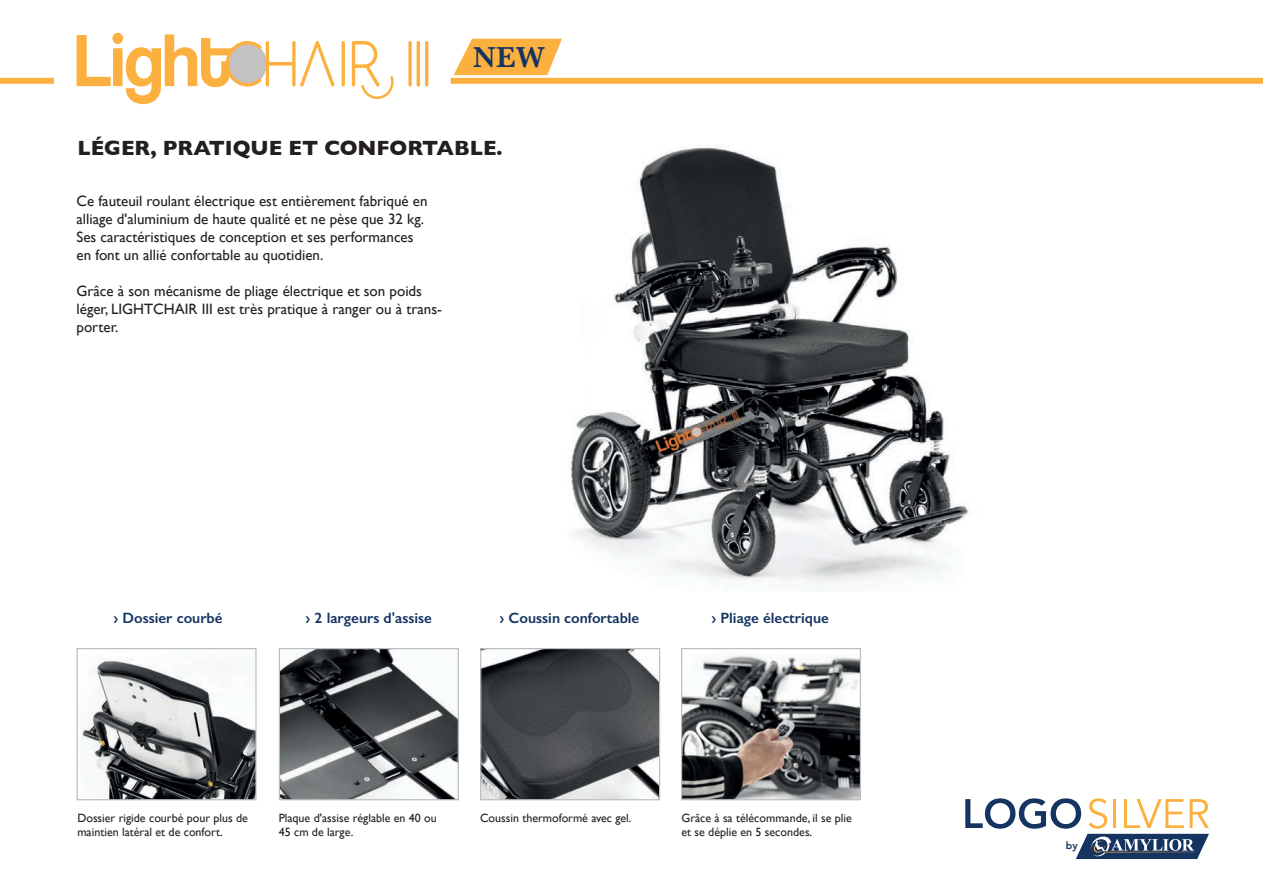
<style>
.page{position:relative;width:1263px;height:893px;background:#fff}
.page>*{position:absolute;margin:0;border:0;box-sizing:border-box;transform-origin:0 0}
.t1{font:600 30px "Baskerville";color:#153461}
.t2{font:700 21px "Gill Sans";color:#231f20}
.t3{font:15px/18px "Gill Sans";color:#231f20}
.t4{font:600 15px "Gill Sans";color:#153461}
.t5{font:12px/14.4px "Gill Sans";color:#231f20}
.t6{font:800 10.35px "Avenir";color:#153461}
</style>
<div class="page">
<svg style="left:965px;top:798px;width:244px;height:61px"></svg>
<div style="left:0;top:78px;width:54px;height:6px;background:#fbb03f"></div>
<img style="left:281px;top:650px;width:176px;height:148px">
<div style="left:279px;top:648px;width:180px;height:152px;border:1px solid #bcbdc0"></div>
<img style="left:482px;top:650px;width:176px;height:148px">
<div style="left:480px;top:648px;width:180px;height:152px;border:1px solid #bcbdc0"></div>
<img style="left:683px;top:653px;width:176px;height:145px">
<div style="left:681px;top:648px;width:180px;height:152px;border:1px solid #bcbdc0"></div>
<img style="left:81px;top:659px;width:174px;height:139px">
<div style="left:77px;top:648px;width:180px;height:152px;border:1px solid #bcbdc0"></div>
<div style="left:451px;top:78px;width:812px;height:6px;background:#fbb03f"></div>
<svg style="left:77px;top:33px;width:351px;height:71px"></svg>
<img style="left:569px;top:145px;width:401px;height:439px">
<svg style="left:454px;top:39px;width:108px;height:36px;background:#fbbb5b"></svg>
<h1 class="t1" style="left:473px;top:36px;width:73px">NEW</h1>
<h2 class="t2" style="left:77px;top:131px;width:427px">LÉGER, PRATIQUE ET CONFORTABLE.</h2>
<p class="t3" style="left:77px;top:192px;width:352px">Ce fauteuil roulant électrique est entièrement fabriqué en alliage d'aluminium de haute qualité et ne pèse que 32 kg.<br>Ses caractéristiques de conception et ses performances en font un allié confortable au quotidien.</p>
<p class="t3" style="left:77px;top:282px;width:367px">Grâce à son mécanisme de pliage électrique et son poids léger, LIGHTCHAIR III est très pratique à ranger ou à trans&shy;porter.</p>
<p class="t4" style="left:114px;top:609px;width:111px">› Dossier courbé</p>
<p class="t4" style="left:306px;top:609px;width:128px">› 2 largeurs d'assise</p>
<p class="t4" style="left:500px;top:609px;width:141px">› Coussin confortable</p>
<p class="t4" style="left:711px;top:609px;width:119px">› Pliage électrique</p>
<p class="t5" style="left:77px;top:810px;width:172px">Dossier rigide courbé pour plus de maintien latéral et de confort.</p>
<p class="t5" style="left:279px;top:810px;width:160px">Plaque d'assise réglable en 40 ou<br>45 cm de large.</p>
<p class="t5" style="left:480px;top:810px;width:153px">Coussin thermoformé avec gel.</p>
<p class="t5" style="left:681px;top:810px;width:172px">Grâce à sa télécommande, il se plie et se déplie en 5 secondes.</p>
<p class="t6" style="left:1066px;top:837px;width:13px">by</p>
</div>
